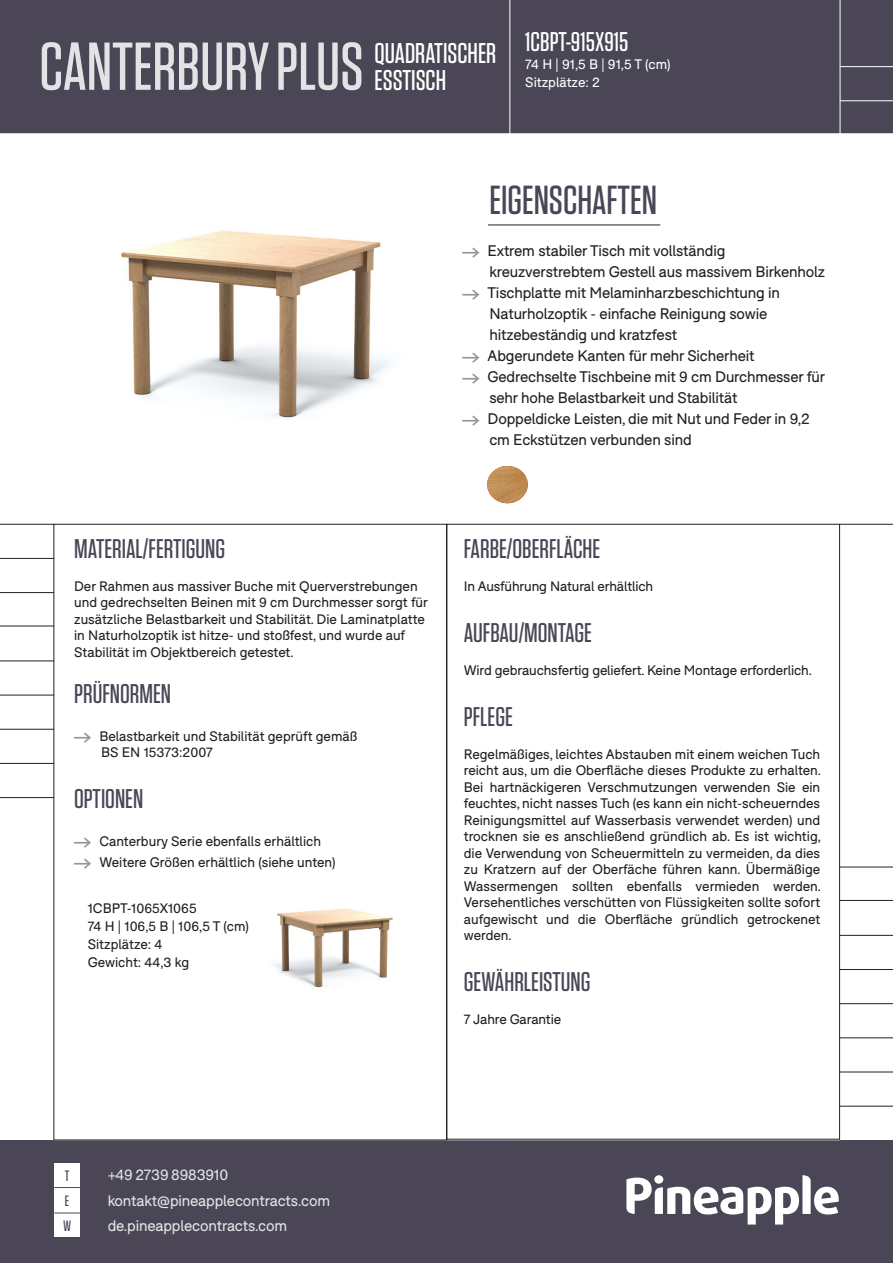
<style>
.page{position:relative;width:893px;height:1263px;background:#fff}
.page>*{position:absolute;margin:0;border:0;box-sizing:border-box;transform-origin:0 0}
.t1{font:500 67.5px "Tungsten";color:#fff}
.t2{font:500 40.5px "Tungsten";color:#4b4656}
.body_1_BLACK{font:500 28.5px "Tungsten";color:#fff}
.t3{font:500 27px "Tungsten";color:#4b4656}
.t4{font:500 27px "Tungsten";color:#fff}
.t5{font:15px/21px "F37 Bolton";letter-spacing:-.01em;color:#231f20}
.t6{font:15px "F37 Bolton";letter-spacing:-.01em;color:#fff}
.t7{font:500 15px "Tungsten";color:#4b4656}
.t8{font:13.5px/16.5px "F37 Bolton";color:#231f20}
.t9{font:13.5px "F37 Bolton";color:#fff}
.s1{font-family:"Pinearrow";color:#939598}
.s2{font-family:"Pinearrow";font-size:15px;color:#939598}
</style>
<div class="page">
<div style="left:1px;top:1px;width:891px;height:131px;background:#4b4656"></div>
<div style="left:0;top:0;width:893px;height:133px;border:2px solid #4b4656"></div>
<div style="left:1px;top:1141px;width:891px;height:121px;background:#4b4656"></div>
<div style="left:0;top:1140px;width:893px;height:123px;border:2px solid #4b4656"></div>
<img style="left:121px;top:230px;width:268px;height:188px">
<hr style="left:840px;top:867px;width:53px;height:1px;background:#231f20">
<hr style="left:840px;top:1003px;width:53px;height:1px;background:#231f20">
<hr style="left:840px;top:935px;width:53px;height:1px;background:#231f20">
<hr style="left:840px;top:1072px;width:53px;height:1px;background:#231f20">
<hr style="left:840px;top:1037px;width:53px;height:1px;background:#231f20">
<hr style="left:840px;top:969px;width:53px;height:1px;background:#231f20">
<hr style="left:840px;top:1106px;width:53px;height:1px;background:#231f20">
<hr style="left:840px;top:900px;width:53px;height:1px;background:#231f20">
<svg style="left:626px;top:1175px;width:213px;height:49px"></svg>
<div style="left:654px;top:1175px;width:9px;height:9px;background:#fff;border-radius:50%"></div>
<div style="left:54px;top:1162px;width:26px;height:25px;background:#fff"></div>
<div style="left:54px;top:1187px;width:26px;height:25px;background:#fff"></div>
<svg style="left:54px;top:1187px;width:26px;height:1px"></svg>
<hr style="left:840px;top:524px;width:53px;height:1px;background:#231f20">
<hr style="left:488px;top:225px;width:172px;height:1px;background:#231f20">
<hr style="left:840px;top:0;width:1px;height:135px;background:#fff">
<hr style="left:840px;top:66px;width:53px;height:1px;background:#fff">
<hr style="left:840px;top:100px;width:53px;height:1px;background:#fff">
<hr style="left:509px;top:0;width:1px;height:134px;background:#fff">
<hr style="left:0;top:592px;width:54px;height:1px;background:#231f20">
<hr style="left:0;top:729px;width:54px;height:1px;background:#231f20">
<hr style="left:0;top:660px;width:54px;height:1px;background:#231f20">
<hr style="left:0;top:524px;width:54px;height:1px;background:#231f20">
<hr style="left:0;top:797px;width:54px;height:1px;background:#231f20">
<hr style="left:0;top:763px;width:54px;height:1px;background:#231f20">
<hr style="left:0;top:695px;width:54px;height:1px;background:#231f20">
<hr style="left:0;top:558px;width:54px;height:1px;background:#231f20">
<hr style="left:0;top:626px;width:54px;height:1px;background:#231f20">
<div style="left:54px;top:1212px;width:26px;height:25px;background:#fff"></div>
<svg style="left:54px;top:1212px;width:26px;height:1px"></svg>
<img style="left:273px;top:908px;width:120px;height:80px">
<img style="left:487px;top:466px;width:41px;height:37px">
<h1 class="t1" style="left:39px;top:31px;width:326px">CANTERBURY PLUS</h1>
<p class="body_1_BLACK" style="left:375px;top:38px;width:123px">QUADRATISCHER</p>
<p class="body_1_BLACK" style="left:375px;top:65px;width:73px">ESSTISCH</p>
<p class="t4" style="left:525px;top:27px;width:105px">1CBPT-915X915</p>
<p class="t9" style="left:525px;top:56px;width:147px">74 H | 91,5 B | 91,5 T (cm)</p>
<p class="t9" style="left:525px;top:74px;width:76px">Sitzplätze: 2</p>
<p class="t2" style="left:489px;top:178px;width:169px">EIGENSCHAFTEN</p>
<p class="t5" style="left:489px;top:240px;width:337px;text-indent:-27px"><span class="s1">A</span> Extrem stabiler Tisch mit vollständig kreuzverstrebtem Gestell aus massivem Birkenholz</p>
<p class="t5" style="left:489px;top:282px;width:292px;text-indent:-27px"><span class="s1">A</span> Tischplatte mit Melaminharzbeschichtung in<br>Naturholzoptik - einfache Reinigung sowie hitzebeständig und kratzfest</p>
<p class="t5" style="left:462px;top:345px;width:294px"><span class="s1">A</span> Abgerundete Kanten für mehr Sicherheit</p>
<p class="t5" style="left:489px;top:366px;width:337px;text-indent:-27px"><span class="s1">A</span> Gedrechselte Tischbeine mit 9 cm Durchmesser für sehr hohe Belastbarkeit und Stabilität</p>
<p class="t5" style="left:489px;top:408px;width:322px;text-indent:-27px"><span class="s1">A</span> Doppeldicke Leisten, die mit Nut und Feder in 9,2 cm Eckstützen verbunden sind</p>
<p class="t3" style="left:74px;top:534px;width:152px">MATERIAL/FERTIGUNG</p>
<p class="t8" style="left:74px;top:578px;width:355px">Der Rahmen aus massiver Buche mit Querverstrebungen und gedrechselten Beinen mit 9 cm Durchmesser sorgt für zusätzliche Belastbarkeit und Stabilität. Die Laminatplatte in Naturholzoptik ist hitze- und stoßfest, und wurde auf Stabilität im Objektbereich getestet.</p>
<p class="t3" style="left:74px;top:680px;width:98px">PRÜFNORMEN</p>
<p class="t8" style="left:101px;top:728px;width:258px;text-indent:-27px"><span class="s2">A</span> Belastbarkeit und Stabilität geprüft gemäß<br>BS EN 15373:2007</p>
<p class="t3" style="left:74px;top:785px;width:71px">OPTIONEN</p>
<p class="t8" style="left:74px;top:833px;width:248px"><span class="s2">A</span> Canterbury Serie ebenfalls erhältlich</p>
<p class="t8" style="left:74px;top:854px;width:263px"><span class="s2">A</span> Weitere Größen erhältlich (siehe unten)</p>
<p class="t8" style="left:88px;top:900px;width:110px">1CBPT-1065X1065</p>
<p class="t8" style="left:88px;top:918px;width:163px">74 H | 106,5 B | 106,5 T (cm)</p>
<p class="t8" style="left:88px;top:936px;width:76px">Sitzplätze: 4</p>
<p class="t8" style="left:88px;top:954px;width:103px">Gewicht: 44,3 kg</p>
<p class="t3" style="left:464px;top:534px;width:138px">FARBE/OBERFLÄCHE</p>
<p class="t8" style="left:464px;top:578px;width:191px">In Ausführung Natural erhältlich</p>
<p class="t3" style="left:464px;top:618px;width:130px">AUFBAU/MONTAGE</p>
<p class="t8" style="left:464px;top:662px;width:350px">Wird gebrauchsfertig geliefert. Keine Montage erforderlich.</p>
<p class="t3" style="left:464px;top:702px;width:51px">PFLEGE</p>
<p class="t8" style="left:464px;top:746px;width:359px;text-align:justify">Regelmäßiges, leichtes Abstauben mit einem weichen Tuch reicht aus, um die Oberfläche dieses Produkte zu erhalten.<br>Bei hartnäckigeren Verschmutzungen verwenden Sie ein feuchtes, nicht nasses Tuch (es kann ein nicht-scheuerndes Reinigungsmittel auf Wasserbasis verwendet werden) und trocknen sie es anschließend gründlich ab. Es ist wichtig, die Verwendung von Scheuermitteln zu vermeiden, da dies zu Kratzern auf der Oberfäche führen kann. Übermäßige Wassermengen sollten ebenfalls vermieden werden.<br>Versehentliches verschütten von Flüssigkeiten sollte sofort aufgewischt und die Oberfläche gründlich getrockenet werden.</p>
<p class="t3" style="left:464px;top:968px;width:128px">GEWÄHRLEISTUNG</p>
<p class="t8" style="left:464px;top:1011px;width:99px">7 Jahre Garantie</p>
<p class="t7" style="left:65px;top:1168px;width:6px">T</p>
<p class="t6" style="left:107px;top:1166px;width:122px">+49 2739 8983910</p>
<p class="t7" style="left:65px;top:1193px;width:6px">E</p>
<p class="t6" style="left:107px;top:1191px;width:224px">kontakt@pineapplecontracts.com</p>
<p class="t7" style="left:63px;top:1218px;width:10px">W</p>
<p class="t6" style="left:107px;top:1217px;width:181px">de.pineapplecontracts.com</p>
</div>
